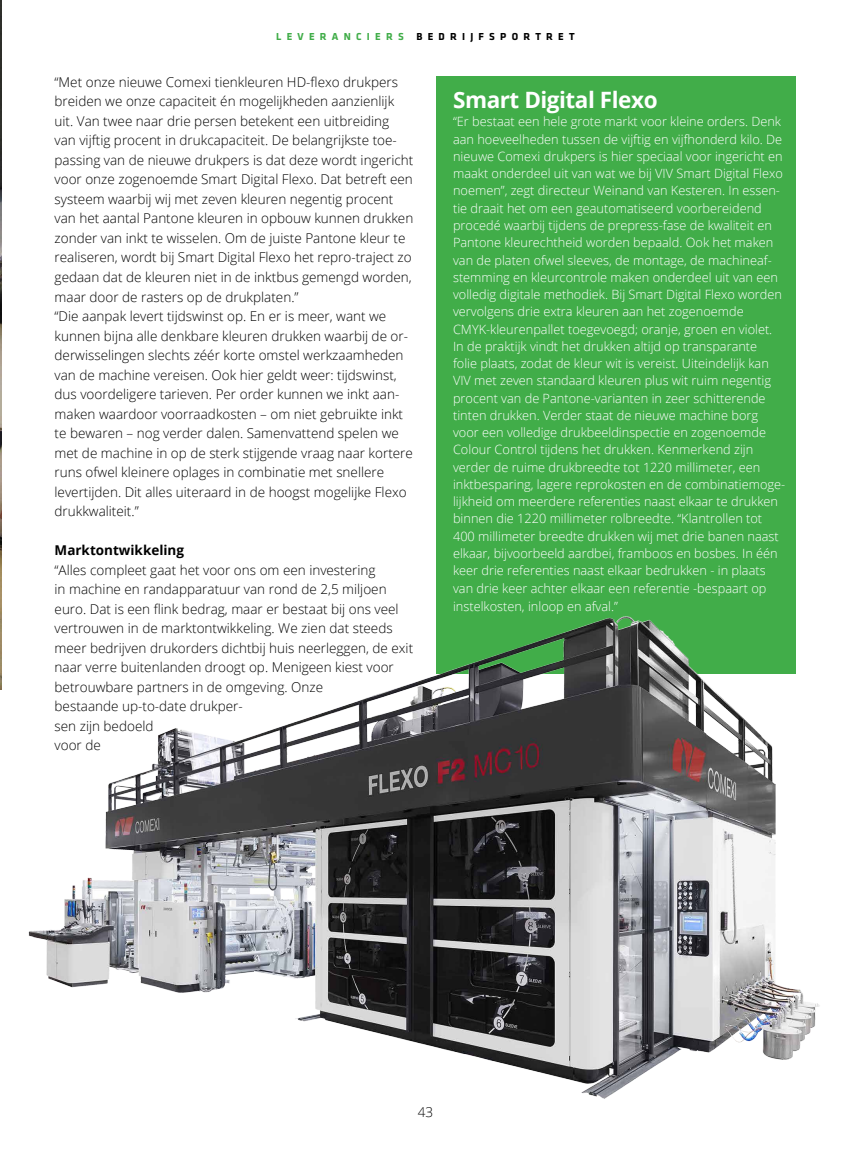
<style>
.page{position:relative;width:851px;height:1149px;background:#fff}
.page>*{position:absolute;margin:0;border:0;box-sizing:border-box;transform-origin:0 0}
.t1{font:700 22.5px "Open Sans";letter-spacing:-.02em;color:#fff}
.t2{font:300 13.5px/19.5px "Open Sans";color:#000}
.t3{font:700 13.5px "Open Sans";color:#000}
.t4{font:300 12.75px/17.2px "Open Sans";color:#fff}
.t5{font:700 10.5px "Klavika";letter-spacing:.5em;color:#000}
.s1{color:#41ad49}
</style>
<div class="page">
<img style="left:0;top:0;width:1px;height:594px">
<div style="left:436px;top:76px;width:359px;height:598px;background:#41ad49"></div>
<img style="left:0;top:594px;width:820px;height:505px">
<p class="t5" style="left:276px;top:31px;width:300px"><span class="s1">LEVERANCIERS</span> BEDRIJFSPORTRET</p>
<p class="t2" style="left:55px;top:72px;width:360px">“Met onze nieuwe Comexi tienkleuren HD-flexo drukpers breiden we onze capaciteit én mogelijkheden aanzienlijk uit. Van twee naar drie persen betekent een uitbreiding van vijftig procent in drukcapaciteit. De belangrijkste toe&shy;passing van de nieuwe drukpers is dat deze wordt ingericht voor onze zogenoemde Smart Digital Flexo. Dat betreft een systeem waarbij wij met zeven kleuren negentig procent van het aantal Pantone kleuren in opbouw kunnen drukken zonder van inkt te wisselen. Om de juiste Pantone kleur te realiseren, wordt bij Smart Digital Flexo het repro-traject zo gedaan dat de kleuren niet in de inktbus gemengd worden, maar door de rasters op de drukplaten.”<br>“Die aanpak levert tijdswinst op. En er is meer, want we kunnen bijna alle denkbare kleuren drukken waarbij de or&shy;derwisselingen slechts zéér korte omstel werkzaamheden van de machine vereisen. Ook hier geldt weer: tijdswinst, dus voordeligere tarieven. Per order kunnen we inkt aan&shy;maken waardoor voorraadkosten – om niet gebruikte inkt te bewaren – nog verder dalen. Samenvattend spelen we met de machine in op de sterk stijgende vraag naar kortere runs ofwel kleinere oplages in combinatie met snellere levertijden. Dit alles uiteraard in de hoogst mogelijke Flexo drukkwaliteit.”</p>
<p class="t3" style="left:55px;top:540px;width:131px">Marktontwikkeling</p>
<p class="t2" style="left:55px;top:559px;width:360px">“Alles compleet gaat het voor ons om een investering<br>in machine en randapparatuur van rond de 2,5 miljoen euro. Dat is een flink bedrag, maar er bestaat bij ons veel vertrouwen in de marktontwikkeling. We zien dat steeds meer bedrijven drukorders dichtbij huis neerleggen, de exit naar verre buitenlanden droogt op. Menigeen kiest voor betrouwbare partners in de omgeving. Onze<br>bestaande up-to-date drukper-<br>sen zijn bedoeld<br>voor de</p>
<h1 class="t1" style="left:453px;top:83px;width:206px">Smart Digital Flexo</h1>
<p class="t4" style="left:453px;top:113px;width:333px">“Er bestaat een hele grote markt voor kleine orders. Denk aan hoeveelheden tussen de vijftig en vijfhonderd kilo. De nieuwe Comexi drukpers is hier speciaal voor ingericht en maakt onderdeel uit van wat we bij VIV Smart Digital Flexo noemen”, zegt directeur Weinand van Kesteren. In essen&shy;tie draait het om een geautomatiseerd voorbereidend procedé waarbij tijdens de prepress-fase de kwaliteit en Pantone kleurechtheid worden bepaald. Ook het maken van de platen ofwel sleeves, de montage, de machineaf&shy;stemming en kleurcontrole maken onderdeel uit van een volledig digitale methodiek. Bij Smart Digital Flexo worden vervolgens drie extra kleuren aan het zogenoemde CMYK-kleurenpallet toegevoegd; oranje, groen en violet.<br>In de praktijk vindt het drukken altijd op transparante<br>folie plaats, zodat de kleur wit is vereist. Uiteindelijk kan VIV met zeven standaard kleuren plus wit ruim negentig procent van de Pantone-varianten in zeer schitterende tinten drukken. Verder staat de nieuwe machine borg voor een volledige drukbeeldinspectie en zogenoemde Colour Control tijdens het drukken. Kenmerkend zijn verder de ruime drukbreedte tot 1220 millimeter, een inktbesparing, lagere reprokosten en de combinatiemoge&shy;lijkheid om meerdere referenties naast elkaar te drukken binnen die 1220 millimeter rolbreedte. “Klantrollen tot 400 millimeter breedte drukken wij met drie banen naast elkaar, bijvoorbeeld aardbei, framboos en bosbes. In één keer drie referenties naast elkaar bedrukken - in plaats van drie keer achter elkaar een referentie -bespaart op instelkosten, inloop en afval.”</p>
<p class="t2" style="left:417px;top:1101px;width:17px">43</p>
</div>
